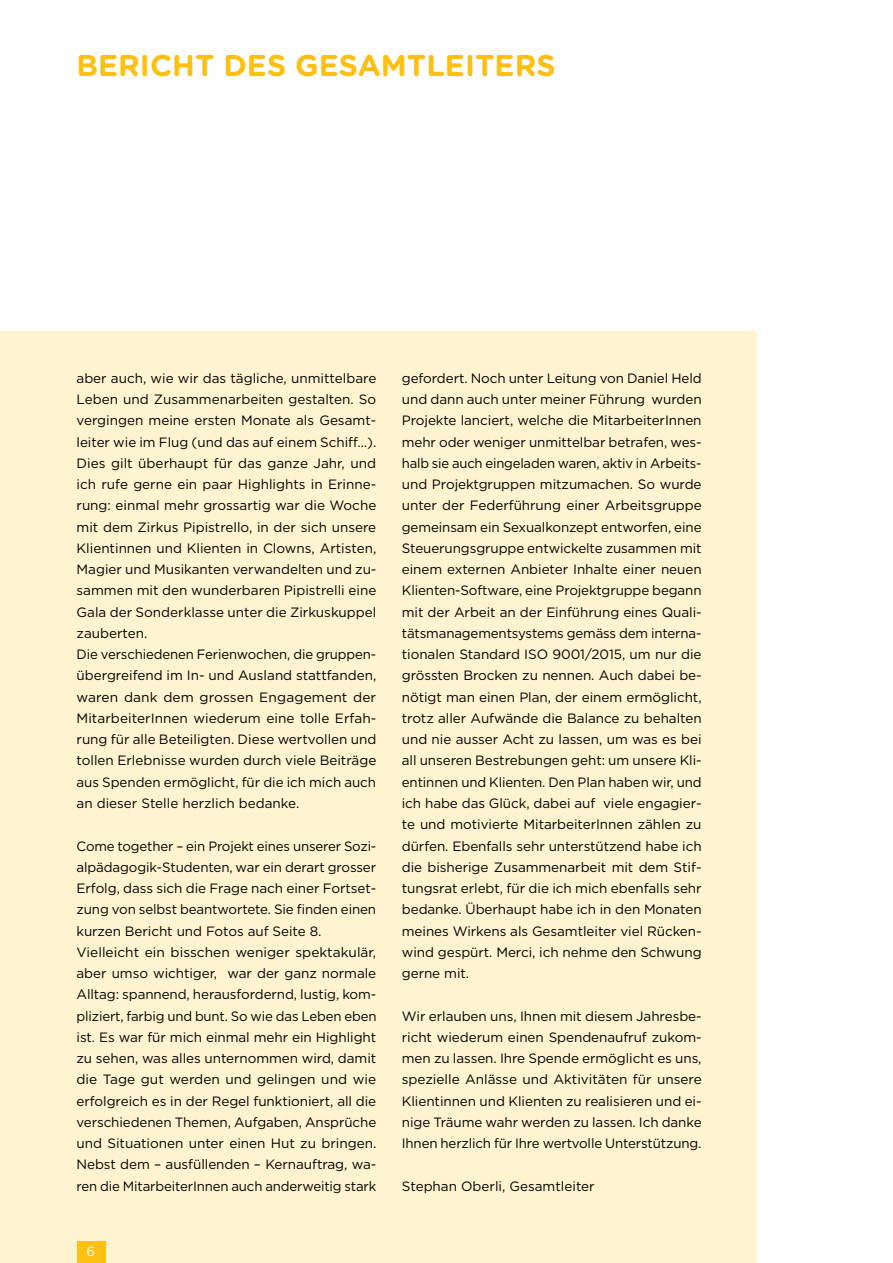
<style>
.page{position:relative;width:893px;height:1263px;background:#fff}
.page>*{position:absolute;margin:0;border:0;box-sizing:border-box;transform-origin:0 0}
.t1{font:700 30px "Gotham Rounded";color:#fcc012}
.t2{font:13.5px/21.3px "Gotham";letter-spacing:-.005em;color:#000}
.t3{font:13.5px "Gotham Rounded";color:#fff}
</style>
<div class="page">
<div style="left:0;top:332px;width:757px;height:931px;background:#fff3d0"></div>
<hr style="left:892px;top:765px;width:1px;height:383px;background:#fce1ed">
<div style="left:77px;top:1242px;width:28px;height:21px;background:#fcc012"></div>
<h1 class="t1" style="left:77px;top:44px;width:480px">BERICHT DES GESAMTLEITERS</h1>
<p class="t2" style="left:77px;top:367px;width:301px">aber auch, wie wir das tägliche, unmittelbare Leben und Zusammenarbeiten gestalten. So vergingen meine ersten Monate als Gesamt&shy;leiter wie im Flug (und das auf einem Schiff…).<br>Dies gilt überhaupt für das ganze Jahr, und ich rufe gerne ein paar Highlights in Erinne&shy;rung: einmal mehr grossartig war die Woche mit dem Zirkus Pipistrello, in der sich unsere Klientinnen und Klienten in Clowns, Artisten, Magier und Musikanten verwandelten und zu&shy;sammen mit den wunderbaren Pipistrelli eine Gala der Sonderklasse unter die Zirkuskuppel zauberten.<br>Die verschiedenen Ferienwochen, die gruppen&shy;übergreifend im In- und Ausland stattfanden, waren dank dem grossen Engagement der MitarbeiterInnen wiederum eine tolle Erfah&shy;rung für alle Beteiligten. Diese wertvollen und tollen Erlebnisse wurden durch viele Beiträge aus Spenden ermöglicht, für die ich mich auch an dieser Stelle herzlich bedanke.</p>
<p class="t2" style="left:77px;top:835px;width:301px">Come together – ein Projekt eines unserer Sozi&shy;alpädagogik-Studenten, war ein derart grosser Erfolg, dass sich die Frage nach einer Fortset&shy;zung von selbst beantwortete. Sie finden einen kurzen Bericht und Fotos auf Seite 8.<br>Vielleicht ein bisschen weniger spektakulär, aber umso wichtiger, war der ganz normale Alltag: spannend, herausfordernd, lustig, kom&shy;pliziert, farbig und bunt. So wie das Leben eben ist. Es war für mich einmal mehr ein Highlight zu sehen, was alles unternommen wird, damit die Tage gut werden und gelingen und wie erfolgreich es in der Regel funktioniert, all die verschiedenen Themen, Aufgaben, Ansprüche und Situationen unter einen Hut zu bringen.<br>Nebst dem – ausfüllenden – Kernauftrag, wa&shy;ren die MitarbeiterInnen auch anderweitig stark</p>
<p class="t3" style="left:87px;top:1242px;width:10px">6</p>
<p class="t2" style="left:402px;top:367px;width:301px;text-align:justify">gefordert. Noch unter Leitung von Daniel Held und dann auch unter meiner Führung wurden Projekte lanciert, welche die MitarbeiterInnen mehr oder weniger unmittelbar betrafen, wes&shy;halb sie auch eingeladen waren, aktiv in Arbeits&shy;und Projektgruppen mitzumachen. So wurde unter der Federführung einer Arbeitsgruppe gemeinsam ein Sexualkonzept entworfen, eine Steuerungsgruppe entwickelte zusammen mit einem externen Anbieter Inhalte einer neuen Klienten-Software, eine Projektgruppe begann mit der Arbeit an der Einführung eines Quali&shy;tätsmanagementsystems gemäss dem interna&shy;tionalen Standard ISO 9001/2015, um nur die grössten Brocken zu nennen. Auch dabei be&shy;nötigt man einen Plan, der einem ermöglicht, trotz aller Aufwände die Balance zu behalten und nie ausser Acht zu lassen, um was es bei all unseren Bestrebungen geht: um unsere Kli&shy;entinnen und Klienten. Den Plan haben wir, und ich habe das Glück, dabei auf viele engagier&shy;te und motivierte MitarbeiterInnen zählen zu dürfen. Ebenfalls sehr unterstützend habe ich die bisherige Zusammenarbeit mit dem Stif&shy;tungsrat erlebt, für die ich mich ebenfalls sehr bedanke. Überhaupt habe ich in den Monaten meines Wirkens als Gesamtleiter viel Rücken&shy;wind gespürt. Merci, ich nehme den Schwung gerne mit.</p>
<p class="t2" style="left:402px;top:1005px;width:301px;text-align:justify">Wir erlauben uns, Ihnen mit diesem Jahresbe&shy;richt wiederum einen Spendenaufruf zukom&shy;men zu lassen. Ihre Spende ermöglicht es uns, spezielle Anlässe und Aktivitäten für unsere Klientinnen und Klienten zu realisieren und ei&shy;nige Träume wahr werden zu lassen. Ich danke Ihnen herzlich für Ihre wertvolle Unterstützung.</p>
<p class="t2" style="left:402px;top:1175px;width:194px">Stephan Oberli, Gesamtleiter</p>
</div>
